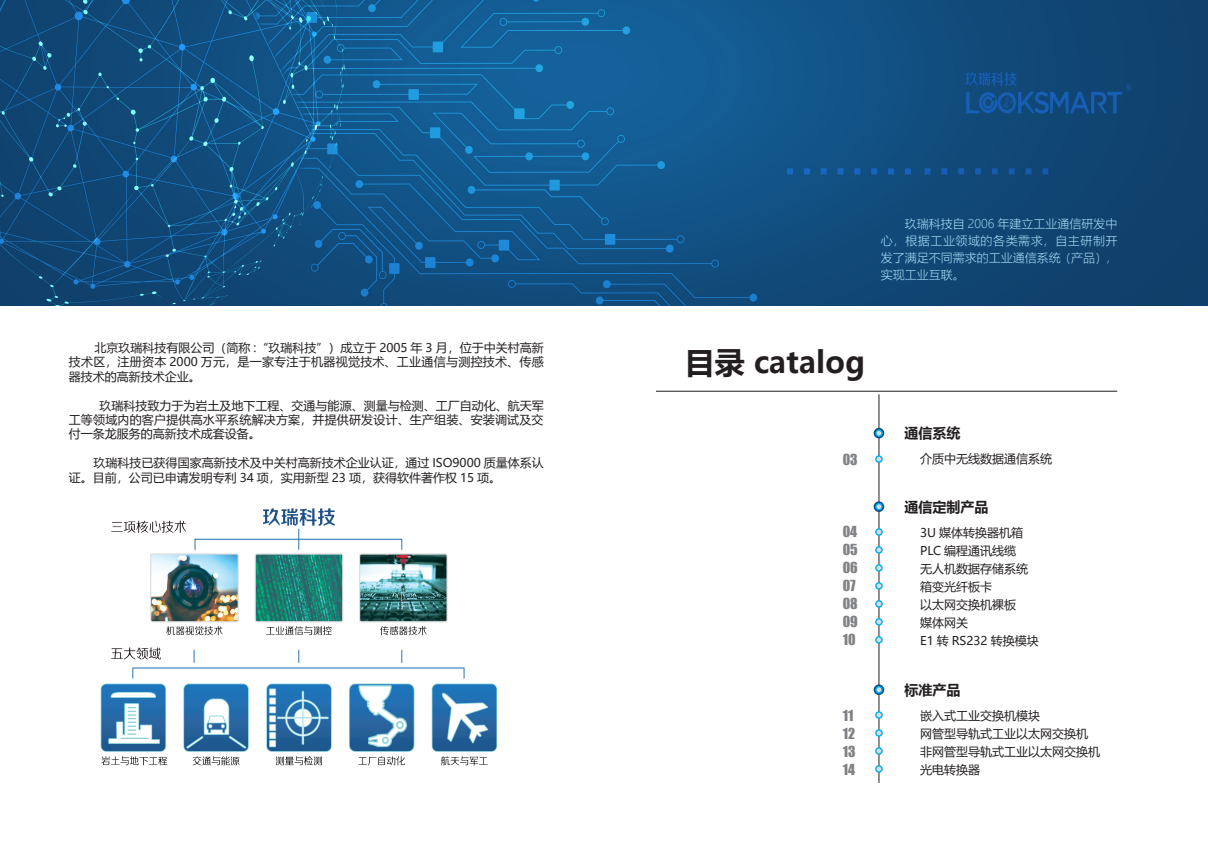
<style>
.page{position:relative;width:1208px;height:859px;background:#fff}
.page>*{position:absolute;margin:0;border:0;box-sizing:border-box;transform-origin:0 0}
.t1{font:700 30px "Microsoft Ya Hei";color:#231f20}
.t2{font:14px "Impact";color:#808285}
.t3{font:700 14px "Microsoft Ya Hei";color:#231f20}
.t4{font:12px/14.4px "Microsoft Ya Hei";color:#231f20;text-align:justify}
.t5{font:300 12px/17px "Microsoft Ya Hei";color:#aae0f9;text-align:justify}
</style>
<div class="page">
<img style="left:0;top:0;width:1208px;height:305px">
<img style="left:100px;top:508px;width:398px;height:258px">
<hr style="left:656px;top:391px;width:461px;height:1px;background:#231f20">
<hr style="left:878px;top:394px;width:1px;height:389px;background:#231f20">
<div style="left:873px;top:428px;width:11px;height:10px;border:2px solid #004c82;border-radius:50%"></div>
<svg style="left:876px;top:431px;width:5px;height:4px"></svg>
<div style="left:873px;top:501px;width:11px;height:11px;border:2px solid #004c82;border-radius:50%"></div>
<svg style="left:876px;top:504px;width:5px;height:5px"></svg>
<div style="left:873px;top:684px;width:11px;height:11px;border:2px solid #004c82;border-radius:50%"></div>
<svg style="left:876px;top:687px;width:5px;height:5px"></svg>
<svg style="left:875px;top:455px;width:7px;height:8px"></svg>
<svg style="left:876px;top:457px;width:5px;height:4px"></svg>
<svg style="left:875px;top:528px;width:7px;height:8px"></svg>
<svg style="left:876px;top:530px;width:5px;height:4px"></svg>
<svg style="left:875px;top:711px;width:7px;height:8px"></svg>
<svg style="left:876px;top:713px;width:5px;height:4px"></svg>
<svg style="left:875px;top:546px;width:7px;height:8px"></svg>
<svg style="left:876px;top:548px;width:5px;height:4px"></svg>
<svg style="left:875px;top:729px;width:7px;height:8px"></svg>
<svg style="left:876px;top:731px;width:5px;height:4px"></svg>
<svg style="left:875px;top:564px;width:7px;height:8px"></svg>
<svg style="left:876px;top:565px;width:5px;height:5px"></svg>
<svg style="left:875px;top:747px;width:7px;height:8px"></svg>
<svg style="left:876px;top:749px;width:5px;height:4px"></svg>
<svg style="left:875px;top:582px;width:7px;height:8px"></svg>
<svg style="left:876px;top:583px;width:5px;height:5px"></svg>
<svg style="left:875px;top:765px;width:7px;height:8px"></svg>
<svg style="left:876px;top:767px;width:5px;height:4px"></svg>
<svg style="left:875px;top:600px;width:7px;height:8px"></svg>
<svg style="left:876px;top:601px;width:5px;height:5px"></svg>
<svg style="left:875px;top:618px;width:7px;height:8px"></svg>
<svg style="left:876px;top:619px;width:5px;height:5px"></svg>
<svg style="left:875px;top:636px;width:7px;height:8px"></svg>
<svg style="left:876px;top:637px;width:5px;height:5px"></svg>
<svg style="left:965px;top:72px;width:166px;height:42px;background:#124c84"></svg>
<p class="t4" style="left:69px;top:340px;width:476px;text-indent:26px">北京玖瑞科技有限公司（简称 :“玖瑞科技”）成立于 2005 年 3 月，位于中关村高新技术区，注册资本 2000 万元，是一家专注于机器视觉技术、工业通信与测控技术、传感器技术的高新技术企业。</p>
<p class="t4" style="left:69px;top:398px;width:476px;text-indent:31px">玖瑞科技致力于为岩土及地下工程、交通与能源、测量与检测、工厂自动化、航天军工等领域内的客户提供高水平系统解决方案，并提供研发设计、生产组装、安装调试及交付一条龙服务的高新技术成套设备。</p>
<p class="t4" style="left:69px;top:455px;width:476px;text-indent:25px">玖瑞科技已获得国家高新技术及中关村高新技术企业认证，通过 ISO9000 质量体系认证。目前，公司已申请发明专利 34 项，实用新型 23 项，获得软件著作权 15 项。</p>
<p class="t5" style="left:881px;top:215px;width:238px;text-indent:24px">玖瑞科技自 2006 年建立工业通信研发中心，根据工业领域的各类需求，自主研制开发了满足不同需求的工业通信系统（产品），实现工业互联。</p>
<p class="t1" style="left:685px;top:341px;width:182px">目录 catalog</p>
<p class="t2" style="left:842px;top:448px;width:16px">03</p>
<p class="t2" style="left:842px;top:521px;width:16px">04</p>
<p class="t2" style="left:842px;top:539px;width:17px">05</p>
<p class="t2" style="left:842px;top:575px;width:14px">07</p>
<p class="t2" style="left:842px;top:593px;width:16px">08</p>
<p class="t2" style="left:842px;top:611px;width:17px">09</p>
<p class="t2" style="left:842px;top:629px;width:14px">10</p>
<p class="t2" style="left:842px;top:557px;width:17px">06</p>
<p class="t2" style="left:842px;top:704px;width:12px">11</p>
<p class="t2" style="left:842px;top:722px;width:14px">12</p>
<p class="t2" style="left:842px;top:740px;width:14px">13</p>
<p class="t2" style="left:842px;top:758px;width:14px">14</p>
<p class="t3" style="left:904px;top:423px;width:57px">通信系统</p>
<p class="t4" style="left:920px;top:451px;width:133px">介质中无线数据通信系统</p>
<p class="t3" style="left:904px;top:497px;width:85px">通信定制产品</p>
<p class="t4" style="left:920px;top:525px;width:104px">3U 媒体转换器机箱</p>
<p class="t4" style="left:920px;top:543px;width:98px">PLC 编程通讯线缆</p>
<p class="t4" style="left:920px;top:561px;width:109px">无人机数据存储系统</p>
<p class="t4" style="left:920px;top:579px;width:73px">箱变光纤板卡</p>
<p class="t4" style="left:920px;top:597px;width:97px">以太网交换机裸板</p>
<p class="t4" style="left:920px;top:615px;width:49px">媒体网关</p>
<p class="t4" style="left:920px;top:633px;width:120px">E1 转 RS232 转换模块</p>
<p class="t3" style="left:904px;top:680px;width:57px">标准产品</p>
<p class="t4" style="left:920px;top:708px;width:121px">嵌入式工业交换机模块</p>
<p class="t4" style="left:920px;top:726px;width:169px">网管型导轨式工业以太网交换机</p>
<p class="t4" style="left:920px;top:744px;width:181px">非网管型导轨式工业以太网交换机</p>
<p class="t4" style="left:920px;top:762px;width:61px">光电转换器</p>
</div>
